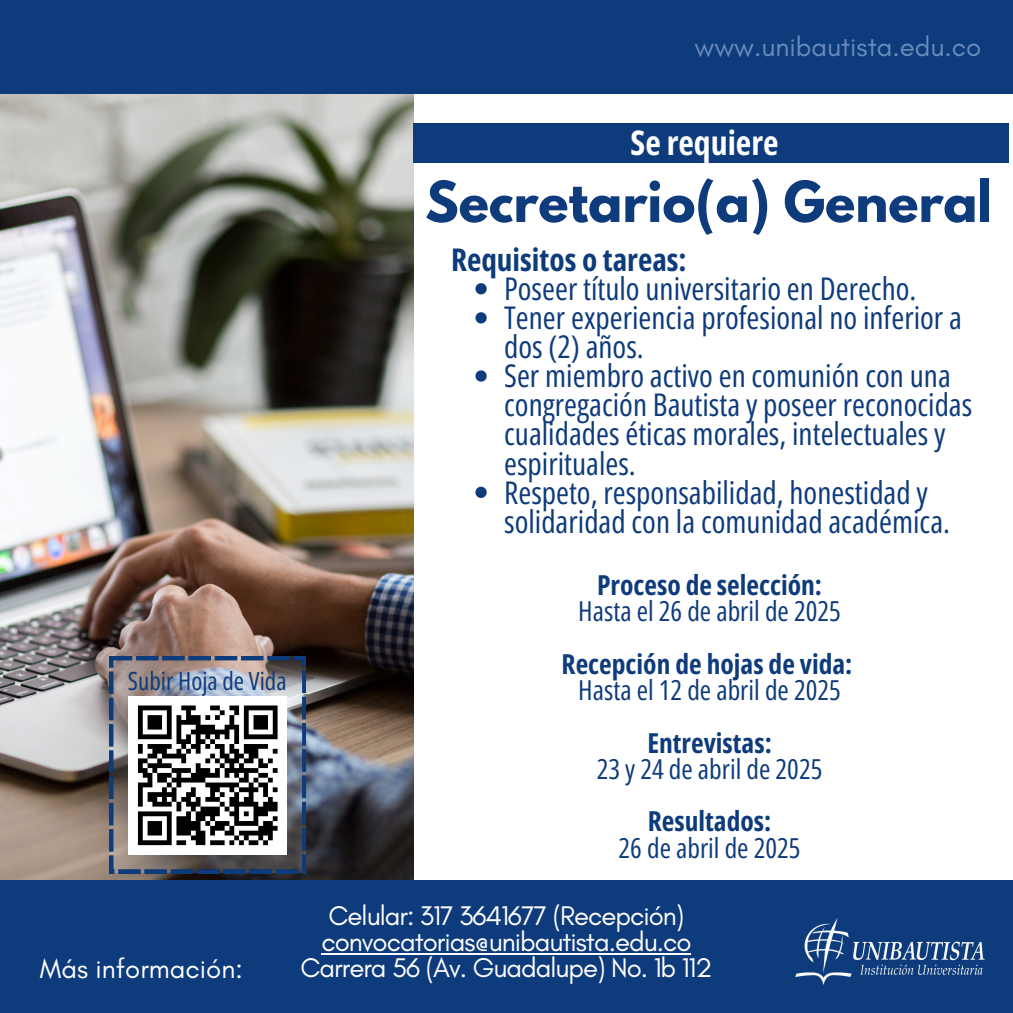
<style>
.page{position:relative;width:1013px;height:1013px;background:#fff}
.page>*{position:absolute;margin:0;border:0;box-sizing:border-box;transform-origin:0 0}
.t1{font:700 50px "League Spartan";color:#0e3b7b}
.t2{font:700 33.75px "Open Sans Condensed";color:#fff}
.t3{font:31.25px/29px "Open Sans Condensed";color:#0e3b7b}
.t4{font:700 31.25px "Open Sans Condensed";color:#0e3b7b}
.t5{font:27.5px/26.2px "Glacial Indifference";letter-spacing:-.035em;color:#fff}
.t6{font:27.5px "Open Sans Condensed";color:#0e3b7b}
.t7{font:700 27.5px "Open Sans Condensed";color:#0e3b7b}
.t8{font:27.5px "Glacial Indifference";color:#698cbd}
.t9{font:27.5px "Glacial Indifference";color:#fff}
.t10{font:25px "Open Sans Condensed";color:#0e3b7b}
</style>
<div class="page">
<img style="left:0;top:94px;width:413px;height:785px">
<div style="left:0;top:0;width:1012px;height:94px;background:#0e3b7b"></div>
<div style="left:0;top:879px;width:1012px;height:133px;background:#0e3b7b"></div>
<img style="left:795px;top:918px;width:190px;height:67px">
<div style="left:413px;top:123px;width:595px;height:40px;background:#0e3b7b"></div>
<hr style="left:321px;top:952px;width:369px;height:2px;background:#fff">
<svg style="left:475px;top:283px;width:11px;height:11px"></svg>
<svg style="left:475px;top:312px;width:11px;height:11px"></svg>
<svg style="left:475px;top:370px;width:11px;height:11px"></svg>
<svg style="left:475px;top:486px;width:11px;height:12px"></svg>
<svg style="left:110px;top:656px;width:196px;height:217px"></svg>
<p class="t8" style="left:694px;top:30px;width:288px">www.unibautista.edu.co</p>
<p class="t10" style="left:128px;top:663px;width:160px">Subir Hoja de Vida</p>
<p class="t2" style="left:630px;top:119px;width:149px">Se requiere</p>
<p class="t1" style="left:425px;top:177px;width:569px">Secretario(a) General</p>
<p class="t4" style="left:451px;top:237px;width:237px">Requisitos o tareas:</p>
<p class="t3" style="left:504px;top:273px;width:414px">Poseer título universitario en Derecho.</p>
<p class="t3" style="left:504px;top:302px;width:459px">Tener experiencia profesional no inferior a dos (2) años.</p>
<p class="t3" style="left:504px;top:360px;width:469px">Ser miembro activo en comunión con una congregación Bautista y poseer reconocidas cualidades éticas morales, intelectuales y espirituales.</p>
<p class="t3" style="left:504px;top:477px;width:447px">Respeto, responsabilidad, honestidad y solidaridad con la comunidad académica.</p>
<p class="t7" style="left:597px;top:565px;width:226px">Proceso de selección:</p>
<p class="t6" style="left:578px;top:592px;width:264px">Hasta el 26 de abril de 2025</p>
<p class="t7" style="left:561px;top:644px;width:292px">Recepción de hojas de vida:</p>
<h2 class="t6" style="left:578px;top:670px;width:264px">Hasta el 12 de abril de 2025</h2>
<h1 class="t7" style="left:647px;top:723px;width:126px">Entrevistas:</h1>
<h2 class="t6" style="left:596px;top:749px;width:227px">23 y 24 de abril de 2025</h2>
<p class="t7" style="left:648px;top:802px;width:125px">Resultados:</p>
<p class="t6" style="left:618px;top:828px;width:183px">26 de abril de 2025</p>
<p class="t9" style="left:40px;top:951px;width:204px">Más información:</p>
<p class="t5" style="left:321px;top:902px;width:371px">Celular: 317 3641677 (Recepción) convocatorias@unibautista.edu.co</p>
<p class="t5" style="left:300px;top:954px;width:413px">Carrera 56 (Av. Guadalupe) No. 1b 112</p>
</div>
